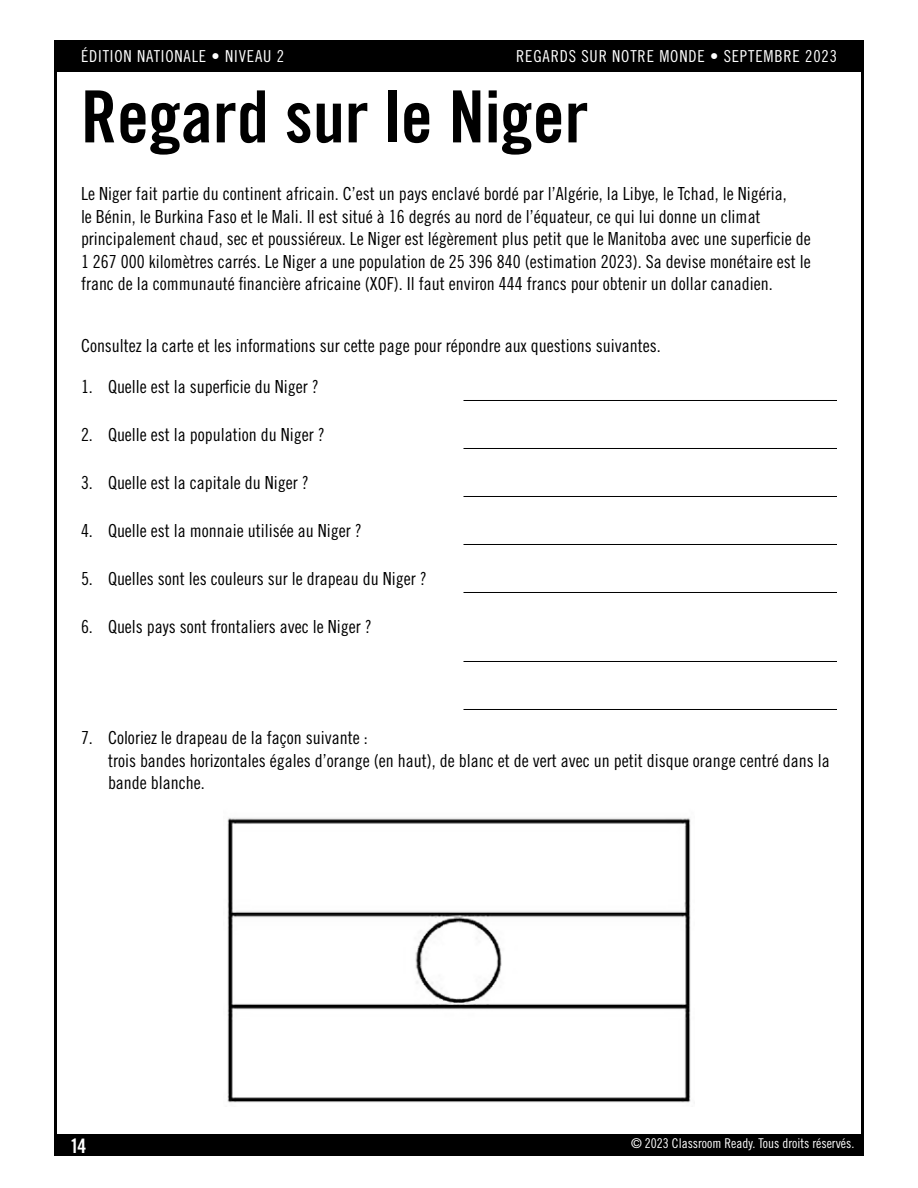
<style>
.page{position:relative;width:918px;height:1188px;background:#fff}
.page>*{position:absolute;margin:0;border:0;box-sizing:border-box;transform-origin:0 0}
.C__LESSON_Title{font:72px "Trade Gothic LT Std Bd Cn 20";color:#000}
.t1{font:19.95px "Trade Gothic LT Std Bd Cn 20";color:#fff}
.C__LESSON_Instructions{font:18px/22.5px "Trade Gothic LT Std Cn 18";color:#000}
.E__MAP_Looking_At__At_a_Glance{font:18px "Trade Gothic LT Std Cn 18";color:#000}
.B__Q_A_Question{font:18px "Trade Gothic LT Std Cn 18";color:#000}
.t2{font:16.5px "Trade Gothic LT Std Cn 18";letter-spacing:.05em;color:#fff}
.t3{font:13.5px "Trade Gothic LT Std Cn 18";color:#fff}
</style>
<div class="page">
<div style="left:54px;top:1134px;width:810px;height:22px;background:#000"></div>
<hr style="left:54px;top:40px;width:3px;height:1100px;background:#000">
<hr style="left:861px;top:40px;width:3px;height:1100px;background:#000">
<div style="left:54px;top:40px;width:810px;height:32px;background:#000"></div>
<hr style="left:464px;top:400px;width:373px;height:1px;background:#000">
<hr style="left:464px;top:448px;width:373px;height:1px;background:#000">
<hr style="left:464px;top:496px;width:373px;height:1px;background:#000">
<hr style="left:464px;top:544px;width:373px;height:1px;background:#000">
<hr style="left:464px;top:592px;width:373px;height:1px;background:#000">
<hr style="left:464px;top:661px;width:373px;height:1px;background:#000">
<hr style="left:464px;top:709px;width:373px;height:1px;background:#000">
<img style="left:227px;top:818px;width:464px;height:285px">
<p class="t2" style="left:81px;top:47px;width:205px">ÉDITION NATIONALE • NIVEAU 2</p>
<p class="t2" style="left:516px;top:47px;width:322px">REGARDS SUR NOTRE MONDE • SEPTEMBRE 2023</p>
<p class="C__LESSON_Title" style="left:81px;top:73px;width:509px">Regard sur le Niger</p>
<p class="C__LESSON_Instructions" style="left:81px;top:182px;width:731px">Le Niger fait partie du continent africain. C’est un pays enclavé bordé par l’Algérie, la Libye, le Tchad, le Nigéria,<br>le Bénin, le Burkina Faso et le Mali. Il est situé à 16 degrés au nord de l’équateur, ce qui lui donne un climat principalement chaud, sec et poussiéreux. Le Niger est légèrement plus petit que le Manitoba avec une superficie de 1 267 000 kilomètres carrés. Le Niger a une population de 25 396 840 (estimation 2023). Sa devise monétaire est le franc de la communauté financière africaine (XOF). Il faut environ 444 francs pour obtenir un dollar canadien.</p>
<p class="C__LESSON_Instructions" style="left:81px;top:334px;width:581px">Consultez la carte et les informations sur cette page pour répondre aux questions suivantes.</p>
<p class="E__MAP_Looking_At__At_a_Glance" style="left:81px;top:376px;width:239px">1. Quelle est la superficie du Niger ?</p>
<p class="E__MAP_Looking_At__At_a_Glance" style="left:81px;top:424px;width:245px">2. Quelle est la population du Niger ?</p>
<p class="E__MAP_Looking_At__At_a_Glance" style="left:81px;top:472px;width:229px">3. Quelle est la capitale du Niger ?</p>
<p class="E__MAP_Looking_At__At_a_Glance" style="left:81px;top:520px;width:282px">4. Quelle est la monnaie utilisée au Niger ?</p>
<p class="E__MAP_Looking_At__At_a_Glance" style="left:81px;top:568px;width:347px">5. Quelles sont les couleurs sur le drapeau du Niger ?</p>
<p class="E__MAP_Looking_At__At_a_Glance" style="left:81px;top:616px;width:292px">6. Quels pays sont frontaliers avec le Niger ?</p>
<p class="B__Q_A_Question" style="left:81px;top:727px;width:288px">7. Coloriez le drapeau de la façon suivante :</p>
<p class="C__LESSON_Instructions" style="left:108px;top:749px;width:723px">trois bandes horizontales égales d’orange (en haut), de blanc et de vert avec un petit disque orange centré dans la bande blanche.</p>
<p class="t1" style="left:70px;top:1134px;width:18px">14</p>
<p class="t3" style="left:631px;top:1136px;width:225px">© 2023 Classroom Ready. Tous droits réservés.</p>
</div>
